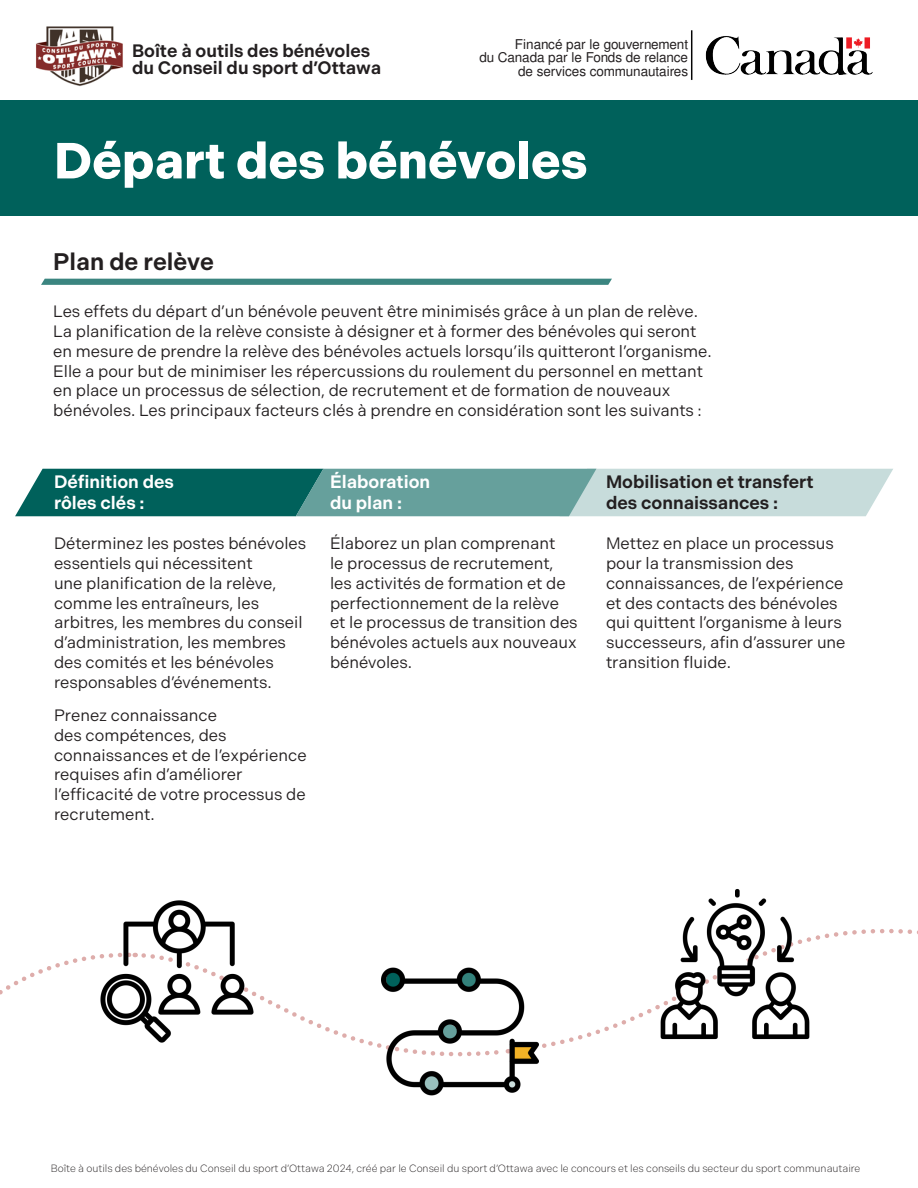
<style>
.page{position:relative;width:918px;height:1188px;background:#fff}
.page>*{position:absolute;margin:0;border:0;box-sizing:border-box;transform-origin:0 0}
.t1{font:700 50.7px "Indivisible";color:#fff}
.subhead{font:600 24px "Indivisible";color:#231f20}
.body-p2{font:600 18px/16.5px "Indivisible";color:#231f20}
.body-p2-2{font:600 18px/21.6px "Indivisible";color:#fff}
.body-p2-3{font:16.5px/19.8px "Indivisible";color:#231f20}
.body-p1{font:16.5px/19.8px "Indivisible";color:#231f20}
.t2{font:13.5px/13.5px "Free Sans";letter-spacing:-.01em;color:#231f20;text-align:right}
.t3{font:300 10.5px "Indivisible";color:#231f20}
</style>
<div class="page">
<div style="left:0;top:100px;width:918px;height:116px;background:#00615b"></div>
<img style="left:36px;top:26px;width:87px;height:60px">
<img style="left:691px;top:30px;width:182px;height:50px">
<svg style="left:15px;top:469px;width:878px;height:47px;background:#6ba39f"></svg>
<svg style="left:41px;top:279px;width:571px;height:6px;background:#408883"></svg>
<svg style="left:256px;top:993px;width:125px;height:55px"></svg>
<svg style="left:538px;top:929px;width:380px;height:119px"></svg>
<svg style="left:0;top:955px;width:96px;height:40px"></svg>
<img style="left:99px;top:900px;width:157px;height:143px">
<img style="left:381px;top:967px;width:157px;height:129px">
<img style="left:656px;top:889px;width:158px;height:154px">
<p class="body-p2" style="left:132px;top:43px;width:251px">Boîte à outils des bénévoles du Conseil du sport d’Ottawa</p>
<p class="t2" style="left:479px;top:38px;width:210px">Financé par le gouvernement<br>du Canada par le Fonds de relance de services communautaires</p>
<p class="t1" style="left:54px;top:131px;width:535px">Départ des bénévoles</p>
<p class="subhead" style="left:53px;top:248px;width:162px">Plan de relève</p>
<p class="body-p1" style="left:53px;top:302px;width:660px">Les effets du départ d’un bénévole peuvent être minimisés grâce à un plan de relève.<br>La planification de la relève consiste à désigner et à former des bénévoles qui seront en mesure de prendre la relève des bénévoles actuels lorsqu’ils quitteront l’organisme.<br>Elle a pour but de minimiser les répercussions du roulement du personnel en mettant en place un processus de sélection, de recrutement et de formation de nouveaux bénévoles. Les principaux facteurs clés à prendre en considération sont les suivants :</p>
<p class="body-p2-2" style="left:54px;top:471px;width:121px">Définition des rôles clés :</p>
<p class="body-p2-3" style="left:54px;top:534px;width:254px">Déterminez les postes bénévoles essentiels qui nécessitent<br>une planification de la relève, comme les entraîneurs, les arbitres, les membres du conseil d’administration, les membres des comités et les bénévoles responsables d’événements.</p>
<p class="body-p2-3" style="left:54px;top:706px;width:254px">Prenez connaissance<br>des compétences, des connaissances et de l’expérience requises afin d’améliorer l’efficacité de votre processus de recrutement.</p>
<p class="body-p2-2" style="left:330px;top:471px;width:102px">Élaboration du plan :</p>
<p class="body-p2-3" style="left:330px;top:534px;width:249px">Élaborez un plan comprenant<br>le processus de recrutement, les activités de formation et de perfectionnement de la relève et le processus de transition des bénévoles actuels aux nouveaux bénévoles.</p>
<p class="body-p2" style="left:606px;top:471px;width:209px;line-height:21.6px">Mobilisation et transfert des connaissances :</p>
<p class="body-p2-3" style="left:606px;top:534px;width:241px">Mettez en place un processus pour la transmission des connaissances, de l’expérience et des contacts des bénévoles qui quittent l’organisme à leurs successeurs, afin d’assurer une transition fluide.</p>
<p class="t3" style="left:51px;top:1163px;width:811px">Boîte à outils des bénévoles du Conseil du sport d’Ottawa 2024, créé par le Conseil du sport d’Ottawa avec le concours et les conseils du secteur du sport communautaire</p>
</div>
